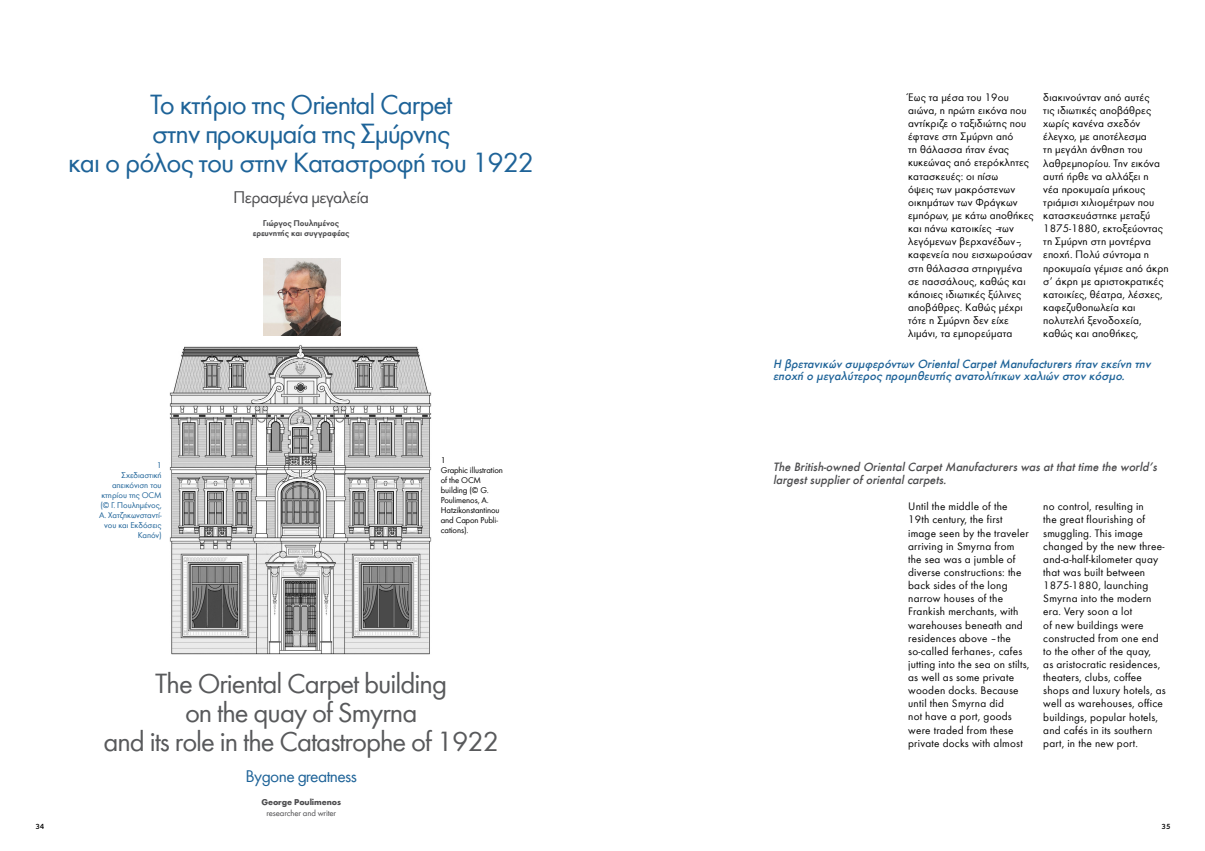
<style>
.page{position:relative;width:1205px;height:851px;background:#fff}
.page>*{position:absolute;margin:0;border:0;box-sizing:border-box;transform-origin:0 0}
.t1{font:28.75px/28.8px "Futura Greek";letter-spacing:-.035em;color:#1e6398;text-align:center}
.t2{font:28.75px/28.8px "Futura Greek";letter-spacing:-.035em;color:#58595b;text-align:center}
.t3{font:17.5px "Futura Greek";letter-spacing:-.035em;color:#4d4d4f}
.t4{font:17.5px "Futura Greek";letter-spacing:-.035em;color:#1e6398}
.t5{font:italic 500 12.5px/12.5px "Futura Greek";color:#1e6398}
.t6{font:italic 500 12.5px/12.5px "Futura Greek";color:#4d4d4f}
.t7{font:11.25px/13.1px "Futura Greek";letter-spacing:.01em;color:#000}
.t8{font:8.75px/10px "Futura Greek";letter-spacing:-.01em;color:#000}
.t9{font:8.75px/10px "Futura Greek";letter-spacing:-.01em;color:#1e6398;text-align:right}
.t10{font:600 8.75px/10.5px "Futura Greek";letter-spacing:-.015em;color:#4d4d4f;text-align:center}
.t11{font:8.75px "Futura Greek";letter-spacing:-.015em;color:#4d4d4f}
.t12{font:700 8.75px "Futura Greek";letter-spacing:-.015em;color:#4d4d4f}
.t13{font:500 7.5px "PF Textbook";color:#000}
</style>
<div class="page">
<img style="left:170px;top:345px;width:261px;height:309px">
<img style="left:263px;top:258px;width:77px;height:77px">
<h1 class="t1" style="left:68px;top:91px;width:467px">Το κτήριο της Oriental Carpet<br>στην προκυμαία της Σμύρνης<br>και ο ρόλος του στην Καταστροφή του 1922</h1>
<h2 class="t3" style="left:233px;top:188px;width:137px">Περασμένα μεγαλεία</h2>
<p class="t10" style="left:253px;top:217px;width:98px">Γιώργος Πουλημένος ερευνητής και συγγραφέας</p>
<p class="t9" style="left:99px;top:460px;width:64px">1<br>Σχεδιαστική απεικόνιση του κτηρίου της OCM (© Γ. Πουλημένος,<br>Α. Χατζηκωνσταντί&shy;νου και Εκδόσεις<br>Καπόν)</p>
<p class="t8" style="left:441px;top:455px;width:64px">1<br>Graphic illustration of the OCM building (© G.<br>Poulimenos, A.<br>Hatzikonstantinou and Capon Publi&shy;cations).</p>
<h1 class="t2" style="left:103px;top:670px;width:397px">The Oriental Carpet building<br>on the quay of Smyrna<br>and its role in the Catastrophe of 1922</h1>
<h2 class="t4" style="left:246px;top:767px;width:113px">Bygone greatness</h2>
<p class="t12" style="left:261px;top:796px;width:81px">George Poulimenos</p>
<p class="t11" style="left:266px;top:808px;width:71px">researcher and writer</p>
<p class="t7" style="left:908px;top:91px;width:127px">Έως τα μέσα του 19ου αιώνα, η πρώτη εικόνα που αντίκριζε ο ταξιδιώτης που έφτανε στη Σμύρνη από<br>τη θάλασσα ήταν ένας κυκεώνας από ετερόκλητες κατασκευές: οι πίσω<br>όψεις των μακρόστενων οικημάτων των Φράγκων εμπόρων, με κάτω αποθήκες και πάνω κατοικίες –των λεγόμενων βερχανέδων–, καφενεία που εισχωρούσαν στη θάλασσα στηριγμένα σε πασσάλους, καθώς και κάποιες ιδιωτικές ξύλινες αποβάθρες. Καθώς μέχρι τότε η Σμύρνη δεν είχε λιμάνι, τα εμπορεύματα</p>
<p class="t7" style="left:1043px;top:91px;width:127px">διακινούνταν από αυτές<br>τις ιδιωτικές αποβάθρες χωρίς κανένα σχεδόν έλεγχο, με αποτέλεσμα<br>τη μεγάλη άνθηση του λαθρεμπορίου. Την εικόνα αυτή ήρθε να αλλάξει η<br>νέα προκυμαία μήκους τριάμισι χιλιομέτρων που κατασκευάστηκε μεταξύ<br>1875-1880, εκτοξεύοντας τη Σμύρνη στη μοντέρνα εποχή. Πολύ σύντομα η προκυμαία γέμισε από άκρη σ’ άκρη με αριστοκρατικές κατοικίες, θέατρα, λέσχες, καφεζυθοπωλεία και πολυτελή ξενοδοχεία, καθώς και αποθήκες,</p>
<p class="t5" style="left:773px;top:357px;width:379px">H βρετανικών συμφερόντων Oriental Carpet Manufacturers ήταν εκείνη την εποχή ο μεγαλύτερος προμηθευτής ανατολίτικων χαλιών στον κόσμο.</p>
<p class="t6" style="left:773px;top:460px;width:385px">The British-owned Oriental Carpet Manufacturers was at that time the world’s largest supplier of oriental carpets.</p>
<p class="t7" style="left:908px;top:500px;width:123px">Until the middle of the<br>19th century, the first image seen by the traveler arriving in Smyrna from the sea was a jumble of diverse constructions: the back sides of the long narrow houses of the<br>Frankish merchants, with warehouses beneath and residences above – the so-called ferhanes-, cafes jutting into the sea on stilts, as well as some private wooden docks. Because until then Smyrna did<br>not have a port, goods were traded from these private docks with almost</p>
<p class="t7" style="left:1043px;top:500px;width:124px">no control, resulting in<br>the great flourishing of smuggling. This image changed by the new three&shy;and-a-half-kilometer quay that was built between<br>1875-1880, launching<br>Smyrna into the modern era. Very soon a lot<br>of new buildings were constructed from one end to the other of the quay,<br>as aristocratic residences, theaters, clubs, coffee shops and luxury hotels, as well as warehouses, office buildings, popular hotels, and cafés in its southern part, in the new port.</p>
<p class="t13" style="left:35px;top:822px;width:11px">34</p>
<p class="t13" style="left:1161px;top:822px;width:11px">35</p>
</div>
